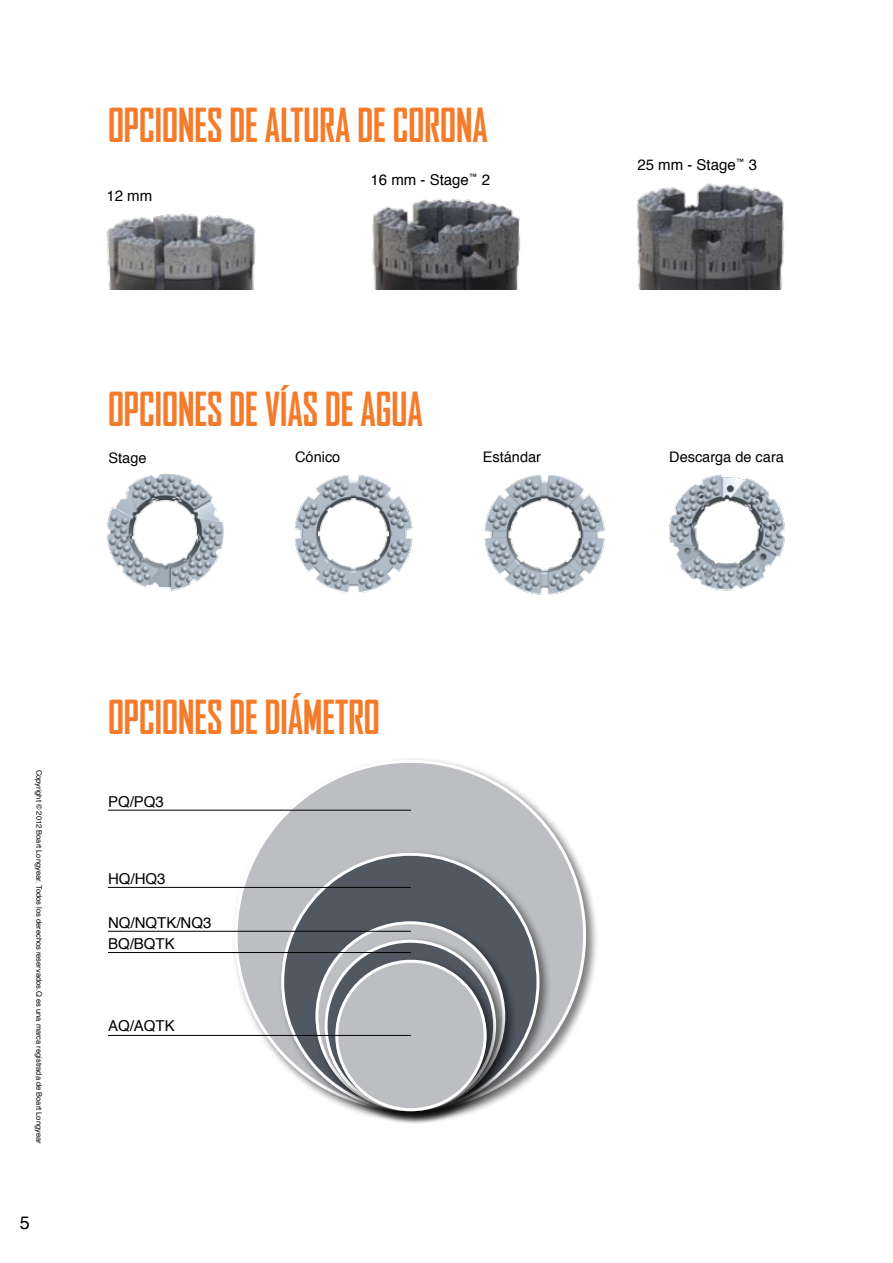
<style>
.page{position:relative;width:893px;height:1263px;background:#fff}
.page>*{position:absolute;margin:0;border:0;box-sizing:border-box;transform-origin:0 0}
.t1{font:700 condensed 45px "Agency FB";color:#f47b29}
.t2{font:18px "Helvetica";color:#000}
.t3{font:15px/21.5px "Helvetica";color:#000}
.t4{font:14.55px "Helvetica";color:#000}
.t5{font:7.5px "Helvetica";color:#000}
</style>
<div class="page">
<img style="left:106px;top:213px;width:150px;height:76px">
<img style="left:372px;top:198px;width:149px;height:91px">
<img style="left:637px;top:183px;width:147px;height:106px">
<img style="left:107px;top:473px;width:117px;height:118px">
<img style="left:484px;top:475px;width:121px;height:120px">
<img style="left:294px;top:474px;width:119px;height:119px">
<img style="left:669px;top:474px;width:116px;height:117px">
<div style="left:231px;top:756px;width:368px;height:368px;background:#000;opacity:.5"></div>
<div style="left:236px;top:761px;width:349px;height:349px;background:#bdbec2;border-radius:50%"></div>
<div style="left:278px;top:849px;width:274px;height:275px;background:#000;opacity:.5"></div>
<div style="left:283px;top:854px;width:255px;height:256px;background:#525861;border-radius:50%"></div>
<div style="left:312px;top:918px;width:206px;height:206px;background:#000;opacity:.5"></div>
<svg style="left:317px;top:923px;width:187px;height:187px"></svg>
<div style="left:321px;top:936px;width:188px;height:188px;background:#000;opacity:.5"></div>
<svg style="left:326px;top:941px;width:169px;height:169px"></svg>
<div style="left:332px;top:956px;width:167px;height:168px;background:#000;opacity:.5"></div>
<div style="left:337px;top:961px;width:148px;height:149px;background:#bdbec2;border-radius:50%"></div>
<div style="left:335px;top:960px;width:152px;height:151px;border:3px solid #fff;border-radius:50%"></div>
<hr style="left:108px;top:810px;width:303px;height:1px;background:#000">
<hr style="left:108px;top:887px;width:303px;height:1px;background:#000">
<hr style="left:108px;top:931px;width:303px;height:1px;background:#000">
<hr style="left:108px;top:1035px;width:303px;height:1px;background:#000">
<hr style="left:108px;top:952px;width:303px;height:1px;background:#000">
<h1 class="t1" style="left:108px;top:98px;width:381px">OPCIONES DE ALTURA DE CORONA</h1>
<h3 class="t3" style="left:106px;top:185px;width:47px">12 mm</h3>
<h3 class="t3" style="left:371px;top:170px;width:121px">16 mm - Stage<sup>™</sup> 2</h3>
<h1 class="t1" style="left:108px;top:383px;width:316px">OPCIONES DE VÍAS DE AGUA</h1>
<h3 class="t3" style="left:637px;top:155px;width:121px">25 mm - Stage<sup>™</sup> 3</h3>
<h3 class="t4" style="left:109px;top:446px;width:39px">Stage</h3>
<h3 class="t4" style="left:295px;top:446px;width:47px">Cónico</h3>
<h3 class="t4" style="left:483px;top:446px;width:60px">Estándar</h3>
<h3 class="t4" style="left:669px;top:446px;width:116px">Descarga de cara</h3>
<p class="t5" style="left:45px;top:770px;width:375px;rotate:90deg">Copyright © 2012 Boart Longyear. Todos los derechos reservados.Q es una marca registrada de Boart Longyear</p>
<h2 class="t2" style="left:20px;top:1209px;width:12px">5</h2>
<h1 class="t1" style="left:108px;top:690px;width:273px">OPCIONES DE DIÁMETRO</h1>
<h3 class="t3" style="left:108px;top:791px;width:57px">PQ/PQ3</h3>
<h3 class="t3" style="left:108px;top:868px;width:59px">HQ/HQ3</h3>
<h3 class="t3" style="left:108px;top:912px;width:105px">NQ/NQTK/NQ3<br>BQ/BQTK</h3>
<h3 class="t3" style="left:108px;top:1015px;width:68px">AQ/AQTK</h3>
</div>
